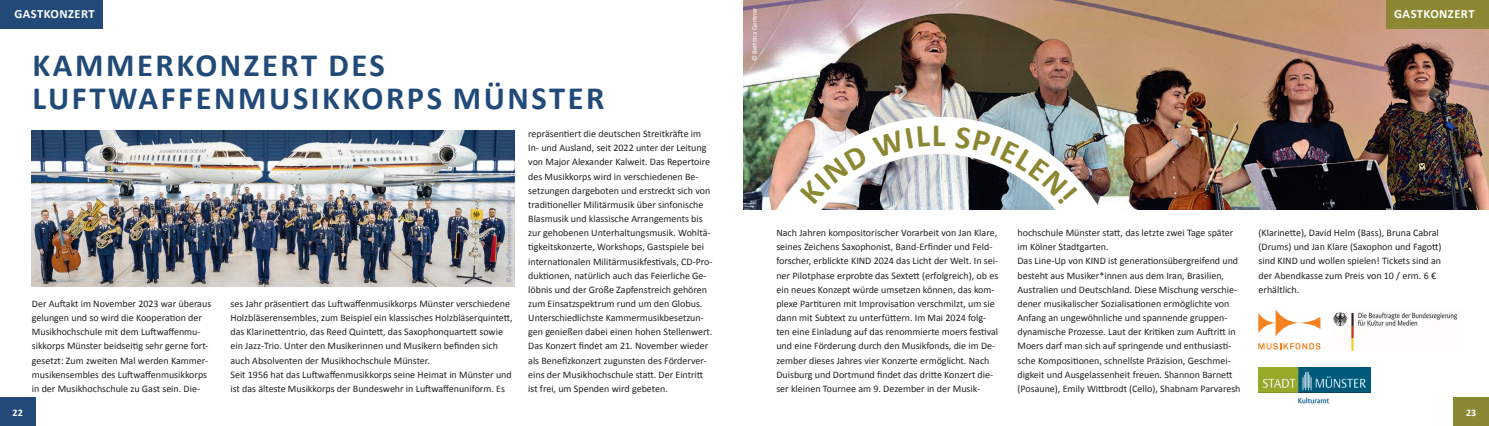
<style>
.page{position:relative;width:1489px;height:426px;background:#fff}
.page>*{position:absolute;margin:0;border:0;box-sizing:border-box;transform-origin:0 0}
.t1{font:700 32.5px/32.5px "Calibri";letter-spacing:.08em;color:#214a78}
.t2{font:700 32.5px "Calibri";color:#8b8732}
.t3{font:700 12.5px "Calibri";letter-spacing:.035em;color:#fff}
.t4{font:10px/14.1px "Calibri";color:#231f20}
.t5{font:700 10px "Calibri";color:#fff}
.t6{font:6.88px "Calibri";color:#9196b1}
.t7{font:6.88px "Calibri";color:#fff}
</style>
<div class="page">
<img style="left:743px;top:0;width:745px;height:209px">
<div style="left:1453px;top:397px;width:35px;height:28px;background:#8b8732"></div>
<img style="left:32px;top:130px;width:482px;height:156px">
<div style="left:0;top:0;width:102px;height:28px;background:#214a78"></div>
<div style="left:0;top:397px;width:35px;height:28px;background:#214a78"></div>
<img style="left:1258px;top:367px;width:112px;height:36px">
<svg style="left:1258px;top:309px;width:62px;height:27px"></svg>
<svg style="left:1258px;top:343px;width:62px;height:6px"></svg>
<img style="left:1332px;top:312px;width:126px;height:40px">
<div style="left:1386px;top:0;width:102px;height:28px;background:#8b8732"></div>
<img style="left:750px;top:117px;width:376px;height:93px">
<svg style="left:799px;top:126px;width:131px;height:78px"></svg>
<svg style="left:954px;top:126px;width:123px;height:78px"></svg>
<p class="t3" style="left:14px;top:6px;width:82px">GASTKONZERT</p>
<h1 class="t1" style="left:33px;top:49px;width:573px">KAMMERKONZERT DES<br>LUFTWAFFENMUSIKKORPS MÜNSTER</h1>
<p class="t5" style="left:13px;top:405px;width:12px">22</p>
<p class="t6" style="left:504px;top:283px;width:95px;rotate:-90deg">© Luftwaffenmusikkorps Münster</p>
<p class="t4" style="left:32px;top:296px;width:181px">Der Auftakt im November 2023 war überaus gelungen und so wird die Kooperation der Musikhochschule mit dem Luftwaffenmu&shy;sikkorps Münster beidseitig sehr gerne fort&shy;gesetzt: Zum zweiten Mal werden Kammer&shy;musikensembles des Luftwaffenmusikkorps in der Musikhochschule zu Gast sein. Die-</p>
<p class="t4" style="left:230px;top:296px;width:284px">ses Jahr präsentiert das Luftwaffenmusikkorps Münster verschiedene Holzbläserensembles, zum Beispiel ein klassisches Holzbläserquintett, das Klarinettentrio, das Reed Quintett, das Saxophonquartett sowie ein Jazz-Trio. Unter den Musikerinnen und Musikern befinden sich auch Absolventen der Musikhochschule Münster.<br>Seit 1956 hat das Luftwaffenmusikkorps seine Heimat in Münster und ist das älteste Musikkorps der Bundeswehr in Luftwaffenuniform. Es</p>
<p class="t4" style="left:528px;top:127px;width:186px">repräsentiert die deutschen Streitkräfte im In- und Ausland, seit 2022 unter der Leitung von Major Alexander Kalweit. Das Repertoire des Musikkorps wird in verschiedenen Be&shy;setzungen dargeboten und erstreckt sich von traditioneller Militärmusik über sinfonische Blasmusik und klassische Arrangements bis zur gehobenen Unterhaltungsmusik. Wohltä&shy;tigkeitskonzerte, Workshops, Gastspiele bei internationalen Militärmusikfestivals, CD-Pro&shy;duktionen, natürlich auch das Feierliche Ge&shy;löbnis und der Große Zapfenstreich gehören zum Einsatzspektrum rund um den Globus.<br>Unterschiedlichste Kammermusikbesetzun&shy;gen genießen dabei einen hohen Stellenwert.<br>Das Konzert findet am 21. November wieder als Benefizkonzert zugunsten des Förderver&shy;eins der Musikhochschule statt. Der Eintritt ist frei, um Spenden wird gebeten.</p>
<p class="t7" style="left:750px;top:61px;width:56px;rotate:-90deg">© Betttina Gentner</p>
<h1 class="t2" style="left:931px;top:114px;width:15px">L</h1>
<p class="t3" style="left:1393px;top:6px;width:82px">GASTKONZERT</p>
<p class="t4" style="left:776px;top:225px;width:223px">Nach Jahren kompositorischer Vorarbeit von Jan Klare, seines Zeichens Saxophonist, Band-Erfinder und Feld&shy;forscher, erblickte KIND 2024 das Licht der Welt. In sei&shy;ner Pilotphase erprobte das Sextett (erfolgreich), ob es ein neues Konzept würde umsetzen können, das kom&shy;plexe Partituren mit Improvisation verschmilzt, um sie dann mit Subtext zu unterfüttern. Im Mai 2024 folg&shy;ten eine Einladung auf das renommierte moers festival und eine Förderung durch den Musikfonds, die im De&shy;zember dieses Jahres vier Konzerte ermöglicht. Nach Duisburg und Dortmund findet das dritte Konzert die&shy;ser kleinen Tournee am 9. Dezember in der Musik-</p>
<p class="t4" style="left:1017px;top:225px;width:224px">hochschule Münster statt, das letzte zwei Tage später im Kölner Stadtgarten.<br>Das Line-Up von KIND ist generationsübergreifend und besteht aus Musiker*innen aus dem Iran, Brasilien, Australien und Deutschland. Diese Mischung verschie&shy;dener musikalischer Sozialisationen ermöglichte von Anfang an ungewöhnliche und spannende gruppen&shy;dynamische Prozesse. Laut der Kritiken zum Auftritt in Moers darf man sich auf springende und enthusiasti&shy;sche Kompositionen, schnellste Präzision, Geschmei&shy;digkeit und Ausgelassenheit freuen. Shannon Barnett (Posaune), Emily Wittbrodt (Cello), Shabnam Parvaresh</p>
<p class="t4" style="left:1258px;top:225px;width:184px">(Klarinette), David Helm (Bass), Bruna Cabral (Drums) und Jan Klare (Saxophon und Fagott) sind KIND und wollen spielen! Tickets sind an der Abendkasse zum Preis von 10 / erm. 6 € erhältlich.</p>
<p class="t5" style="left:1465px;top:405px;width:12px">23</p>
</div>
